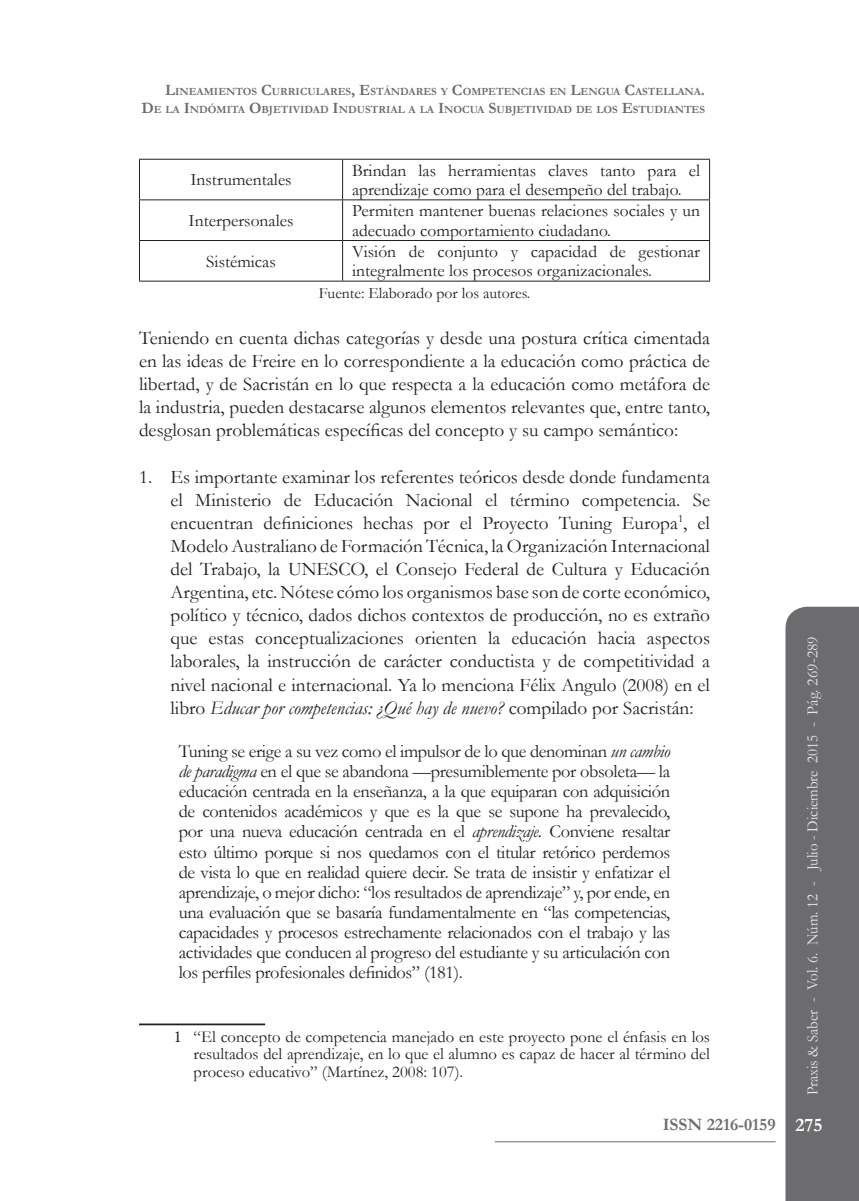
<style>
.page{position:relative;width:859px;height:1201px;background:#fff}
.page>*{position:absolute;margin:0;border:0;box-sizing:border-box;transform-origin:0 0}
.t1{font:19.25px/23.1px "Garamond";color:#231f20;text-align:justify}
.t2{font:18.38px/20.1px "Garamond";letter-spacing:-.02em;color:#231f20;text-align:justify}
.t3{font:17.5px/19.2px "Garamond";color:#231f20}
.t4{font:700 17.5px "Garamond";color:#6c6d70}
.t5{font:16.62px/17.5px "Garamond";color:#231f20;text-align:justify}
.t6{font:15.75px "Garamond";color:#e6e7e9;scale:.95 1}
.t7{font:15.75px "Garamond";color:#231f20}
.t8{font:700 11.03px/17.5px "Garamond";color:#6c6c6e;text-align:right}
.s1{font-size:15.75px}
.s2{font-style:italic}
.s3{font-family:"Minion Pro"}
.s4{font-size:19.25px;color:#fff}
</style>
<div class="page">
<div style="left:785px;top:606px;width:73px;height:594px;background:#6c6c6e"></div>
<hr style="left:494px;top:1141px;width:281px;height:1px;background:#6c6c6e">
<hr style="left:139px;top:159px;width:203px;height:1px;background:#231f20">
<hr style="left:342px;top:159px;width:367px;height:1px;background:#231f20">
<hr style="left:139px;top:199px;width:203px;height:1px;background:#231f20">
<hr style="left:342px;top:199px;width:367px;height:1px;background:#231f20">
<hr style="left:139px;top:240px;width:203px;height:1px;background:#231f20">
<hr style="left:342px;top:240px;width:367px;height:1px;background:#231f20">
<hr style="left:139px;top:281px;width:203px;height:1px;background:#231f20">
<hr style="left:342px;top:281px;width:367px;height:1px;background:#231f20">
<hr style="left:139px;top:160px;width:1px;height:39px;background:#231f20">
<hr style="left:139px;top:200px;width:1px;height:40px;background:#231f20">
<hr style="left:139px;top:241px;width:1px;height:40px;background:#231f20">
<hr style="left:342px;top:160px;width:1px;height:39px;background:#231f20">
<hr style="left:708px;top:160px;width:1px;height:39px;background:#231f20">
<hr style="left:342px;top:200px;width:1px;height:40px;background:#231f20">
<hr style="left:708px;top:200px;width:1px;height:40px;background:#231f20">
<hr style="left:342px;top:241px;width:1px;height:40px;background:#231f20">
<hr style="left:708px;top:241px;width:1px;height:40px;background:#231f20">
<hr style="left:139px;top:1023px;width:126px;height:2px;background:#231f20">
<p class="t8" style="left:141px;top:83px;width:565px"><span class="s1">L</span>INEAMIENTOS <span class="s1">C</span>URRICULARES<span class="s1">, E</span>STÁNDARES Y <span class="s1">C</span>OMPETENCIAS EN <span class="s1">L</span>ENGUA <span class="s1">C</span>ASTELLANA<span class="s1">.<br>D</span>E LA <span class="s1">I</span>NDÓMITA <span class="s1">O</span>BJETIVIDAD <span class="s1">I</span>NDUSTRIAL A LA <span class="s1">I</span>NOCUA <span class="s1">S</span>UBJETIVIDAD DE LOS <span class="s1">E</span>STUDIANTES</p>
<p class="t3" style="left:190px;top:170px;width:103px">Instrumentales</p>
<p class="t3" style="left:352px;top:160px;width:349px">Brindan las herramientas claves tanto para el aprendizaje como para el desempeño del trabajo.</p>
<p class="t3" style="left:188px;top:210px;width:106px">Interpersonales</p>
<p class="t3" style="left:352px;top:201px;width:349px">Permiten mantener buenas relaciones sociales y un adecuado comportamiento ciudadano.</p>
<p class="t3" style="left:206px;top:251px;width:71px">Sistémicas</p>
<p class="t3" style="left:352px;top:241px;width:349px">Visión de conjunto y capacidad de gestionar integralmente los procesos organizacionales.</p>
<p class="t7" style="left:318px;top:282px;width:213px">Fuente: Elaborado por los autores.</p>
<p class="t1" style="left:139px;top:326px;width:572px">Teniendo en cuenta dichas categorías y desde una postura crítica cimentada en las ideas de Freire en lo correspondiente a la educación como práctica de libertad, y de Sacristán en lo que respecta a la educación como metáfora de la industria, pueden destacarse algunos elementos relevantes que, entre tanto, desglosan problemáticas específicas del concepto y su campo semántico:</p>
<p class="t1" style="left:170px;top:464px;width:541px;text-indent:-31px">1. Es importante examinar los referentes teóricos desde donde fundamenta el Ministerio de Educación Nacional el término competencia. Se encuentran definiciones hechas por el Proyecto Tuning Europa<sup>1</sup>, el Modelo Australiano de Formación Técnica, la Organización Internacional del Trabajo, la UNESCO, el Consejo Federal de Cultura y Educación Argentina, etc. Nótese cómo los organismos base son de corte económico, político y técnico, dados dichos contextos de producción, no es extraño que estas conceptualizaciones orienten la educación hacia aspectos laborales, la instrucción de carácter conductista y de competitividad a nivel nacional e internacional. Ya lo menciona Félix Angulo (2008) en el libro <span class="s2">Educar por competencias: ¿Qué hay de nuevo?</span> compilado por Sacristán:</p>
<p class="t2" style="left:179px;top:740px;width:493px">Tuning se erige a su vez como el impulsor de lo que denominan <span class="s2">un cambio de paradigma</span> en el que se abandona —presumiblemente por obsoleta— la educación centrada en la enseñanza, a la que equiparan con adquisición de contenidos académicos y que es la que se supone ha prevalecido, por una nueva educación centrada en el <span class="s2">aprendizaje.</span> Conviene resaltar esto último porque si nos quedamos con el titular retórico perdemos de vista lo que en realidad quiere decir. Se trata de insistir y enfatizar el aprendizaje, o mejor dicho: “los resultados de aprendizaje” y, por ende, en una evaluación que se basaría fundamentalmente en “las competencias, capacidades y procesos estrechamente relacionados con el trabajo y las actividades que conducen al progreso del estudiante y su articulación con los perfiles profesionales definidos” (181).</p>
<p class="t5" style="left:193px;top:1027px;width:517px;text-indent:-20px"><span class="s3">1</span> “El concepto de competencia manejado en este proyecto pone el énfasis en los resultados del aprendizaje, en lo que el alumno es capaz de hacer al término del proceso educativo” (Martínez, 2008: 107).</p>
<p class="t6" style="left:801px;top:1095px;width:485px;rotate:-90deg">Praxis &amp; Saber - Vol. 6. Núm. 12 - Julio - Diciembre 2015 - Pág. 269-289</p>
<p class="t4" style="left:662px;top:1112px;width:161px">ISSN 2216-0159 <span class="s4">275</span></p>
</div>
